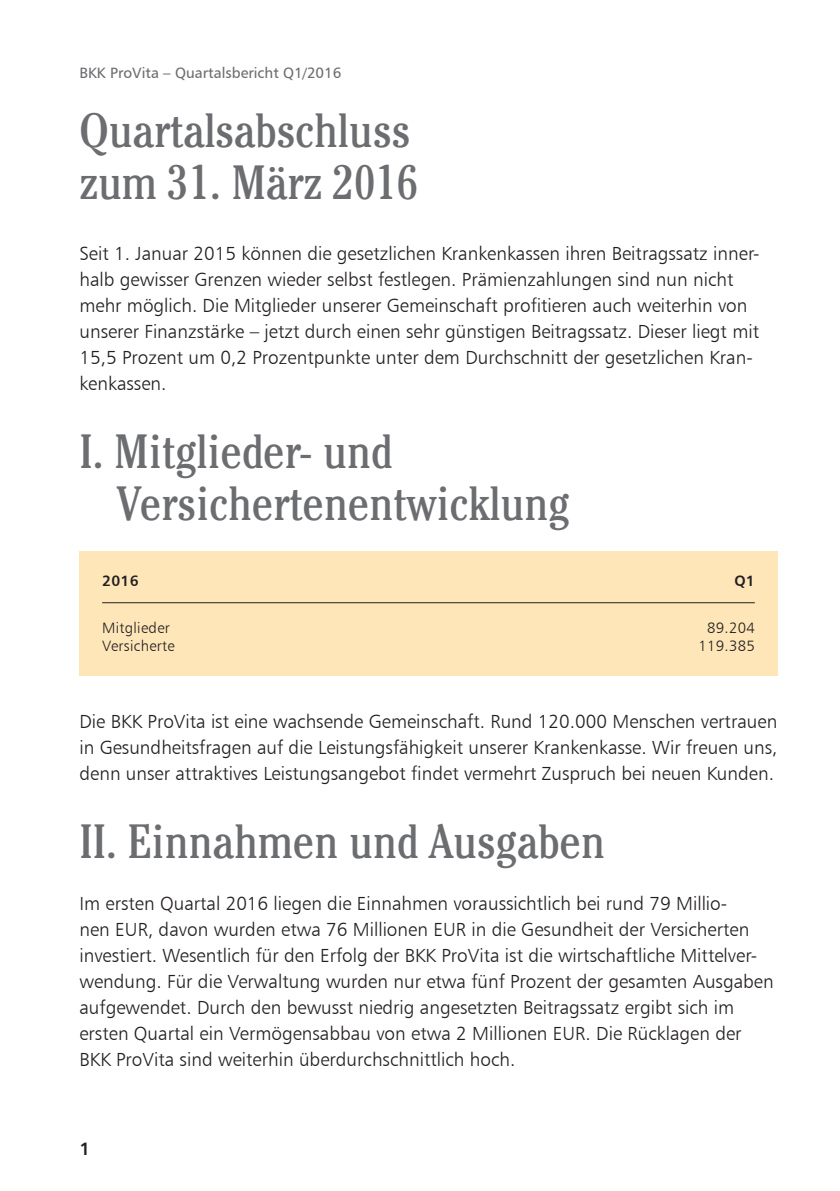
<style>
.page{position:relative;width:840px;height:1191px;background:#fff}
.page>*{position:absolute;margin:0;border:0;box-sizing:border-box;transform-origin:0 0}
.t1{font:condensed 48px/52px "Cheltenham Std";color:#6c6d70}
.t2{font:19px/26px "Humanist 777 BT Light B";color:#231f20}
.t3{font:18px "Humanist 777 BT Bold B";color:#231f20}
.t4{font:15px "Humanist 777 BT Light B";letter-spacing:.02em;color:#231f20}
.t5{font:15px "Humanist 777 BT Roman B";color:#6c6d70}
.t6{font:15px "Humanist 777 BT Bold B";letter-spacing:.02em;color:#231f20}
</style>
<div class="page">
<div style="left:79px;top:551px;width:698px;height:125px;background:#fee6b9"></div>
<hr style="left:102px;top:602px;width:652px;height:1px;background:#231f20">
<p class="t5" style="left:79px;top:63px;width:263px">BKK ProVita – Quartalsbericht Q1/2016</p>
<h1 class="t1" style="left:79px;top:104px;width:340px">Quartalsabschluss zum 31. März 2016</h1>
<p class="t2" style="left:79px;top:240px;width:681px">Seit 1. Januar 2015 können die gesetzlichen Krankenkassen ihren Beitragssatz inner&shy;halb gewisser Grenzen wieder selbst festlegen. Prämienzahlungen sind nun nicht mehr möglich. Die Mitglieder unserer Gemeinschaft profitieren auch weiterhin von unserer Finanzstärke – jetzt durch einen sehr günstigen Beitragssatz. Dieser liegt mit 15,5 Prozent um 0,2 Prozentpunkte unter dem Durchschnitt der gesetzlichen Kran&shy;kenkassen.</p>
<h1 class="t1" style="left:117px;top:425px;width:454px;text-indent:-37px">I. Mitglieder- und<br>Versichertenentwicklung</h1>
<p class="t6" style="left:102px;top:571px;width:38px">2016</p>
<p class="t6" style="left:734px;top:571px;width:22px">Q1</p>
<p class="t4" style="left:102px;top:618px;width:69px">Mitglieder</p>
<p class="t4" style="left:706px;top:618px;width:49px">89.204</p>
<p class="t4" style="left:102px;top:636px;width:74px">Versicherte</p>
<p class="t4" style="left:698px;top:636px;width:58px">119.385</p>
<p class="t2" style="left:79px;top:708px;width:699px;text-align:justify">Die BKK ProVita ist eine wachsende Gemeinschaft. Rund 120.000 Menschen vertrauen in Gesundheitsfragen auf die Leistungsfähigkeit unserer Krankenkasse. Wir freuen uns, denn unser attraktives Leistungsangebot findet vermehrt Zuspruch bei neuen Kunden.</p>
<h1 class="t1" style="left:79px;top:815px;width:527px">II. Einnahmen und Ausgaben</h1>
<p class="t2" style="left:79px;top:890px;width:695px">Im ersten Quartal 2016 liegen die Einnahmen voraussichtlich bei rund 79 Millio-<br>nen EUR, davon wurden etwa 76 Millionen EUR in die Gesundheit der Versicherten investiert. Wesentlich für den Erfolg der BKK ProVita ist die wirtschaftliche Mittelver&shy;wendung. Für die Verwaltung wurden nur etwa fünf Prozent der gesamten Ausgaben aufgewendet. Durch den bewusst niedrig angesetzten Beitragssatz ergibt sich im ersten Quartal ein Vermögensabbau von etwa 2 Millionen EUR. Die Rücklagen der BKK ProVita sind weiterhin überdurchschnittlich hoch.</p>
<p class="t3" style="left:79px;top:1137px;width:12px">1</p>
</div>
